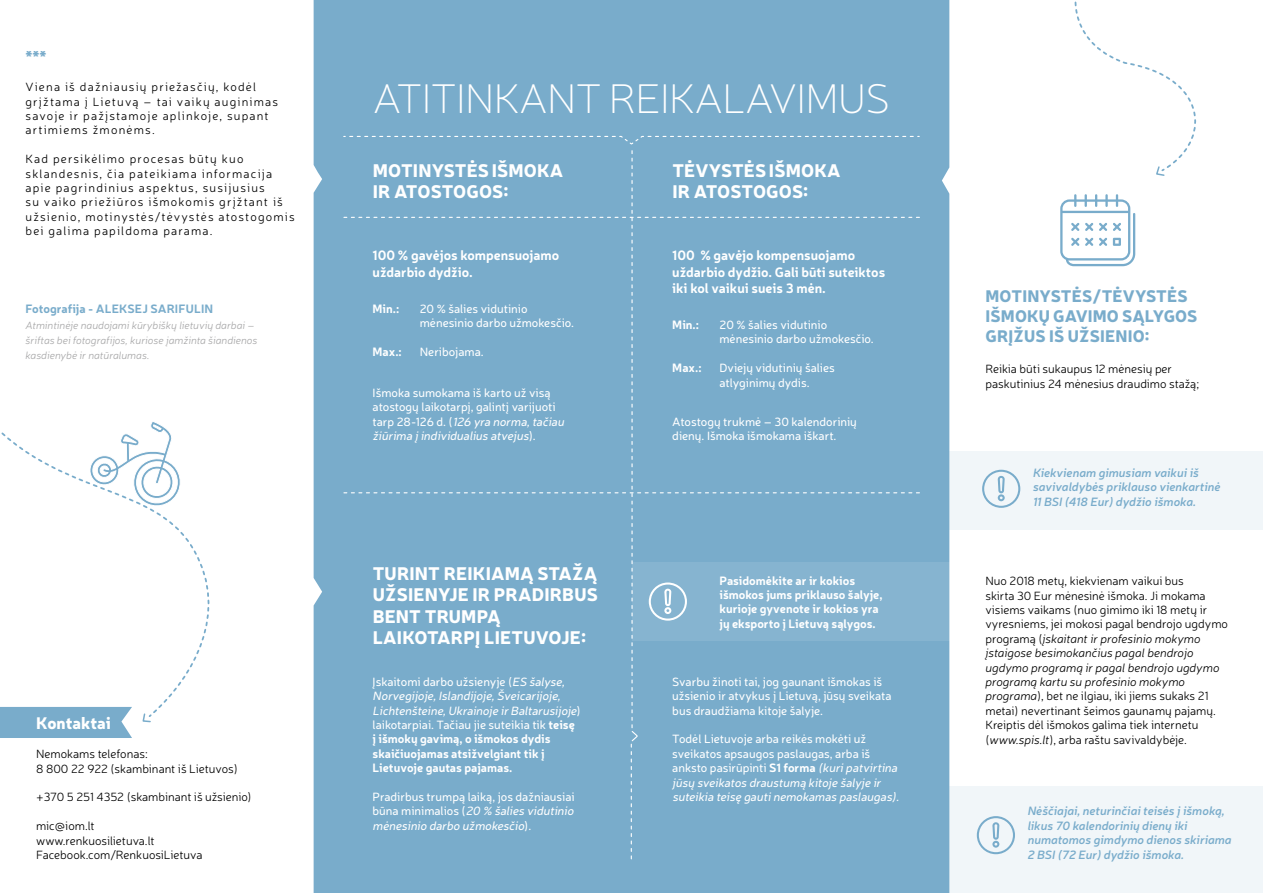
<style>
.page{position:relative;width:1263px;height:893px;background:#fff}
.page>*{position:absolute;margin:0;border:0;box-sizing:border-box;transform-origin:0 0}
.t1{font:100 42px "Neris";letter-spacing:-.015em;color:#fff}
.t2{font:900 18px/21.6px "Neris";letter-spacing:.01em;color:#fff}
.t3{font:900 16.5px/19.8px "Neris";letter-spacing:.01em;color:#79accb}
.t4{font:900 16.5px "Neris";letter-spacing:-.005em;color:#fff}
.t5{font:700 13.5px/16.2px "Neris";color:#fff}
.t6{font:300 12px/14.4px "Neris";color:#000}
.t7{font:12px/14.4px "Neris";color:#fff}
.t8{font:700 12px/14.4px "Neris";color:#fff}
.t9{font:300 12px/14.4px "Neris";letter-spacing:.1em;color:#000}
.t10{font:italic 600 12px/14.4px "Neris";color:#79accb}
.t11{font:italic 12px/14.4px "Neris";color:#fff}
.t12{font:700 12px "Neris";letter-spacing:.005em;color:#79accb}
.t13{font:italic 300 10.5px/15px "Neris";color:#a7a7a8}
.s1{font-style:italic}
.s2{font-weight:400}
.s3{font-weight:400;font-style:italic}
.s4{font-style:normal}
.s5{font-weight:700;font-style:normal}
</style>
<div class="page">
<div style="left:314px;top:0;width:635px;height:893px;background:#79accb"></div>
<svg style="left:343px;top:135px;width:577px;height:10px;background:#80b0cd"></svg>
<div style="left:632px;top:562px;width:317px;height:79px;background:#86b4d0"></div>
<div style="left:947px;top:452px;width:316px;height:78px;background:#f1f6f9"></div>
<div style="left:947px;top:786px;width:316px;height:107px;background:#f1f6f9"></div>
<svg style="left:982px;top:470px;width:38px;height:38px"></svg>
<svg style="left:977px;top:816px;width:38px;height:38px"></svg>
<div style="left:344px;top:151px;width:575px;height:708px;background:#79accb"></div>
<svg style="left:1074px;top:1px;width:123px;height:175px"></svg>
<svg style="left:1060px;top:194px;width:75px;height:72px"></svg>
<svg style="left:0;top:422px;width:210px;height:316px"></svg>
<h3 class="t3" style="left:26px;top:47px;width:23px">***</h3>
<p class="t9" style="left:26px;top:80px;width:254px">Viena iš dažniausių priežasčių, kodėl grįžtama į Lietuvą – tai vaikų auginimas savoje ir pažįstamoje aplinkoje, supant artimiems žmonėms.</p>
<p class="t9" style="left:26px;top:152px;width:271px">Kad persikėlimo procesas būtų kuo sklandesnis, čia pateikiama informacija apie pagrindinius aspektus, susijusius<br>su vaiko priežiūros išmokomis grįžtant iš užsienio, motinystės/tėvystės atostogomis bei galima papildoma parama.</p>
<p class="t12" style="left:26px;top:300px;width:189px">Fotografija - ALEKSEJ SARIFULIN</p>
<p class="t13" style="left:26px;top:317px;width:233px">Atmintinėje naudojami kūrybiškų lietuvių darbai – šriftas bei fotografijos, kuriose įamžinta šiandienos kasdienybė ir natūralumas.</p>
<h3 class="t4" style="left:36px;top:711px;width:76px">Kontaktai</h3>
<p class="t6" style="left:36px;top:746px;width:203px">Nemokams telefonas:<br>8 800 22 922 (skambinant iš Lietuvos)</p>
<p class="t6" style="left:36px;top:790px;width:217px">+370 5 251 4352 (skambinant iš užsienio)</p>
<p class="t6" style="left:36px;top:818px;width:168px">mic@iom.lt www.renkuosilietuva.lt<br>Facebook.com/RenkuosiLietuva</p>
<h1 class="t1" style="left:373px;top:73px;width:519px">ATITINKANT REIKALAVIMUS</h1>
<h2 class="t2" style="left:373px;top:158px;width:192px">MOTINYSTĖS IŠMOKA<br>IR ATOSTOGOS:</h2>
<h2 class="t2" style="left:672px;top:158px;width:170px">TĖVYSTĖS IŠMOKA<br>IR ATOSTOGOS:</h2>
<p class="t5" style="left:373px;top:247px;width:188px">100 % gavėjos kompensuojamo uždarbio dydžio.</p>
<p class="t5" style="left:672px;top:247px;width:214px">100 % gavėjo kompensuojamo uždarbio dydžio. Gali būti suteiktos iki kol vaikui sueis 3 mėn.</p>
<p class="t8" style="left:373px;top:301px;width:28px">Min.:</p>
<p class="t8" style="left:373px;top:344px;width:31px">Max.:</p>
<p class="t7" style="left:420px;top:301px;width:156px">20 % šalies vidutinio mėnesinio darbo užmokesčio.</p>
<p class="t7" style="left:420px;top:344px;width:65px">Neribojama.</p>
<p class="t7" style="left:373px;top:385px;width:195px">Išmoka sumokama iš karto už visą atostogų laikotarpį, galintį varijuoti<br>t a r p 2 8 - 1 2 6 d . ( <span class="s1">126 yra norma,tačiau žiūrima įindividualius atvejus</span>) .</p>
<h2 class="t2" style="left:373px;top:561px;width:227px">TURINT REIKIAMĄ STAŽĄ<br>UŽSIENYJE IR PRADIRBUS<br>BENT TRUMPĄ<br>LAIKOTARPĮ LIETUVOJE:</h2>
<p class="t8" style="left:373px;top:674px;width:210px"><span class="s2">Įskaitomi darbo užsienyje (</span><span class="s3">ES šalyse, Norvegijoje,Islandijoje,Šveicarijoje, Lichtenšteine,Ukrainoje irBaltarusijoje</span><span class="s2">) laikotarpiai. Tačiau jie suteikia tik</span> teisę į išmokų gavimą, o išmokos dydis skaičiuojamas atsižvelgiant tik į Lietuvoje gautas pajamas.</p>
<p class="t7" style="left:373px;top:789px;width:205px">Pradirbus trumpą laiką, jos dažniausiai b ū n a m i n i m a li o s ( <span class="s1">20 % šalies vidutinio mėnesinio darbo užmokesčio</span>) .</p>
<p class="t8" style="left:672px;top:317px;width:28px">Min.:</p>
<p class="t8" style="left:672px;top:360px;width:31px">Max.:</p>
<p class="t7" style="left:719px;top:317px;width:156px">20 % šalies vidutinio mėnesinio darbo užmokesčio.</p>
<p class="t7" style="left:719px;top:360px;width:117px">Dviejų vidutinių šalies atlyginimų dydis.</p>
<p class="t7" style="left:672px;top:414px;width:186px">Atostogų trukmė – 30 kalendorinių dienų. Išmoka išmokama iškart.</p>
<p class="t8" style="left:719px;top:572px;width:164px">Pasidomėkite ar ir kokios išmokos jums priklauso šalyje, kurioje gyvenote ir kokios yra jų eksporto į Lietuvą sąlygos.</p>
<p class="t7" style="left:672px;top:674px;width:221px">Svarbu žinoti tai, jog gaunant išmokas iš užsienio ir atvykus į Lietuvą, jūsų sveikata bus draudžiama kitoje šalyje.</p>
<p class="t11" style="left:672px;top:731px;width:231px"><span class="s4">Todėl Lietuvoje arba reikės mokėti už sveikatos apsaugos paslaugas, arba iš anksto pasirūpinti</span> <span class="s5">S1 forma</span> (kuripatvirtina jūsų sveikatos draustumą kitoje šalyje ir suteikia teisę gautinemokamas paslaugas).</p>
<h3 class="t3" style="left:985px;top:285px;width:214px">MOTINYSTĖS/TĖVYSTĖS<br>IŠMOKŲ GAVIMO SĄLYGOS<br>GRĮŽUS IŠ UŽSIENIO:</h3>
<p class="t6" style="left:985px;top:362px;width:215px">Reikia būti sukaupus 12 mėnesių per paskutinius 24 mėnesius draudimo stažą;</p>
<p class="t10" style="left:1033px;top:465px;width:189px">Kiekvienam gimusiam vaikui iš savivaldybės priklauso vienkartinė<br>11 BSI (418 Eur) dydžio išmoka.</p>
<p class="t6" style="left:985px;top:573px;width:244px">Nuo 2018 metų, kiekvienam vaikui bus<br>skirta 30 Eur mėnesinė išmoka. Ji mokama visiems vaikams (nuo gimimo iki 18 metų ir vyresniems, jei mokosi pagal bendrojo ugdymo programą (<span class="s1">įskaitant ir profesinio mokymo įstaigose besimokančius pagal bendrojo ugdymo programą ir pagal bendrojo ugdymo programą kartu su profesinio mokymo programa</span>), bet ne ilgiau, iki jiems sukaks 21 metai) nevertinant šeimos gaunamų pajamų.<br>Kreiptis dėl išmokos galima tiek internetu (<span class="s1">www.spis.lt</span>), arba raštu savivaldybėje.</p>
<p class="t10" style="left:1028px;top:803px;width:205px">Nėščiajai, neturinčiai teisės į išmoką, likus 70 kalendorinių dienų iki numatomos gimdymo dienos skiriama 2 BSI (72 Eur) dydžio išmoka.</p>
</div>
